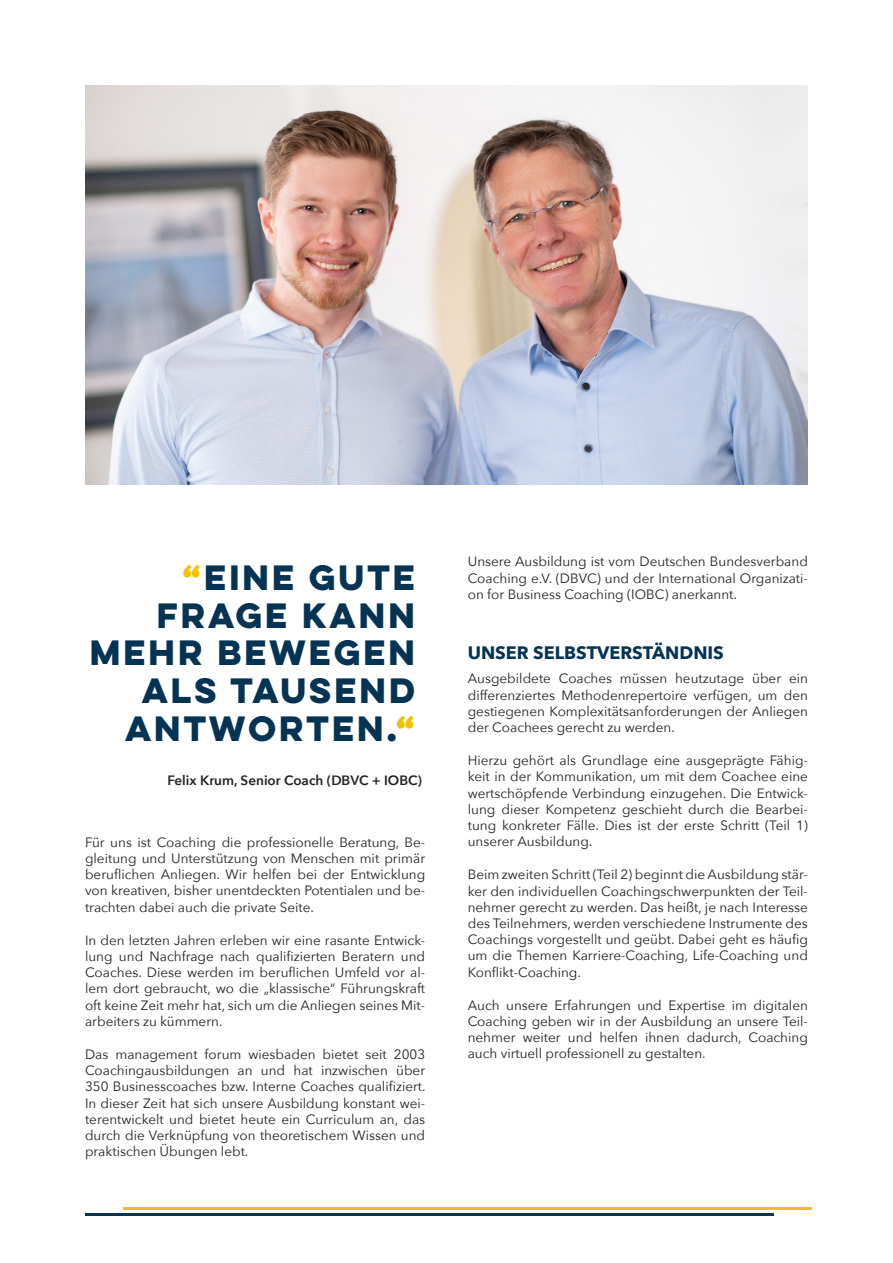
<style>
.page{position:relative;width:893px;height:1263px;background:#fff}
.page>*{position:absolute;margin:0;border:0;box-sizing:border-box;transform-origin:0 0}
.Zitat{font:700 31.5px/37.8px "Lulo Clean W01 One";letter-spacing:-.13em;color:#053354;text-align:right}
.t1{font:700 18px "Avenir Next";color:#053354}
.Copy{font:13.5px/16.2px "Avenir Next";color:#231f20;text-align:justify}
.Copy-2{font:600 13.5px "Avenir Next";color:#231f20}
.s1{color:#f1c200}
</style>
<div class="page">
<img style="left:85px;top:85px;width:723px;height:400px">
<hr style="left:123px;top:1208px;width:689px;height:2px;background:#edbf26">
<hr style="left:85px;top:1213px;width:689px;height:2px;background:#043454">
<p class="Zitat" style="left:90px;top:558px;width:334px"><span class="s1">“</span>EINE GUTE<br>FRAGE KANN<br>MEHR BEWEGEN<br>ALS TAUSEND<br>ANTWORTEN.<span class="s1">“</span></p>
<p class="Copy-2" style="left:167px;top:769px;width:256px">Felix Krum, Senior Coach (DBVC + IOBC)</p>
<p class="Copy" style="left:85px;top:833px;width:342px">Für uns ist Coaching die professionelle Beratung, Be&shy;gleitung und Unterstützung von Menschen mit primär beruflichen Anliegen. Wir helfen bei der Entwicklung von kreativen, bisher unentdeckten Potentialen und be&shy;trachten dabei auch die private Seite.</p>
<p class="Copy" style="left:85px;top:931px;width:342px">In den letzten Jahren erleben wir eine rasante Entwick&shy;lung und Nachfrage nach qualifizierten Beratern und Coaches. Diese werden im beruflichen Umfeld vor al&shy;lem dort gebraucht, wo die „klassische“ Führungskraft oft keine Zeit mehr hat, sich um die Anliegen seines Mit&shy;arbeiters zu kümmern.</p>
<p class="Copy" style="left:85px;top:1045px;width:342px">Das management forum wiesbaden bietet seit 2003<br>Coachingausbildungen an und hat inzwischen über 350 Businesscoaches bzw. Interne Coaches qualifiziert.<br>In dieser Zeit hat sich unsere Ausbildung konstant wei&shy;terentwickelt und bietet heute ein Curriculum an, das durch die Verknüpfung von theoretischem Wissen und praktischen Übungen lebt.</p>
<p class="Copy" style="left:468px;top:553px;width:342px">Unsere Ausbildung ist vom Deutschen Bundesverband Coaching e.V. (DBVC) und der International Organizati&shy;on for Business Coaching (IOBC) anerkannt.</p>
<h2 class="t1" style="left:468px;top:637px;width:258px">UNSER SELBSTVERSTÄNDNIS</h2>
<p class="Copy" style="left:468px;top:670px;width:342px">Ausgebildete Coaches müssen heutzutage über ein differenziertes Methodenrepertoire verfügen, um den gestiegenen Komplexitätsanforderungen der Anliegen der Coachees gerecht zu werden.</p>
<p class="Copy" style="left:468px;top:752px;width:342px">Hierzu gehört als Grundlage eine ausgeprägte Fähig&shy;keit in der Kommunikation, um mit dem Coachee eine wertschöpfende Verbindung einzugehen. Die Entwick&shy;lung dieser Kompetenz geschieht durch die Bearbei&shy;tung konkreter Fälle. Dies ist der erste Schritt (Teil 1) unserer Ausbildung.</p>
<p class="Copy" style="left:468px;top:866px;width:342px">Beim zweiten Schritt (Teil 2) beginnt die Ausbildung stär&shy;ker den individuellen Coachingschwerpunkten der Teil&shy;nehmer gerecht zu werden. Das heißt, je nach Interesse des Teilnehmers, werden verschiedene Instrumente des Coachings vorgestellt und geübt. Dabei geht es häufig um die Themen Karriere-Coaching, Life-Coaching und Konflikt-Coaching.</p>
<p class="Copy" style="left:468px;top:996px;width:342px">Auch unsere Erfahrungen und Expertise im digitalen Coaching geben wir in der Ausbildung an unsere Teil&shy;nehmer weiter und helfen ihnen dadurch, Coaching auch virtuell professionell zu gestalten.</p>
</div>
